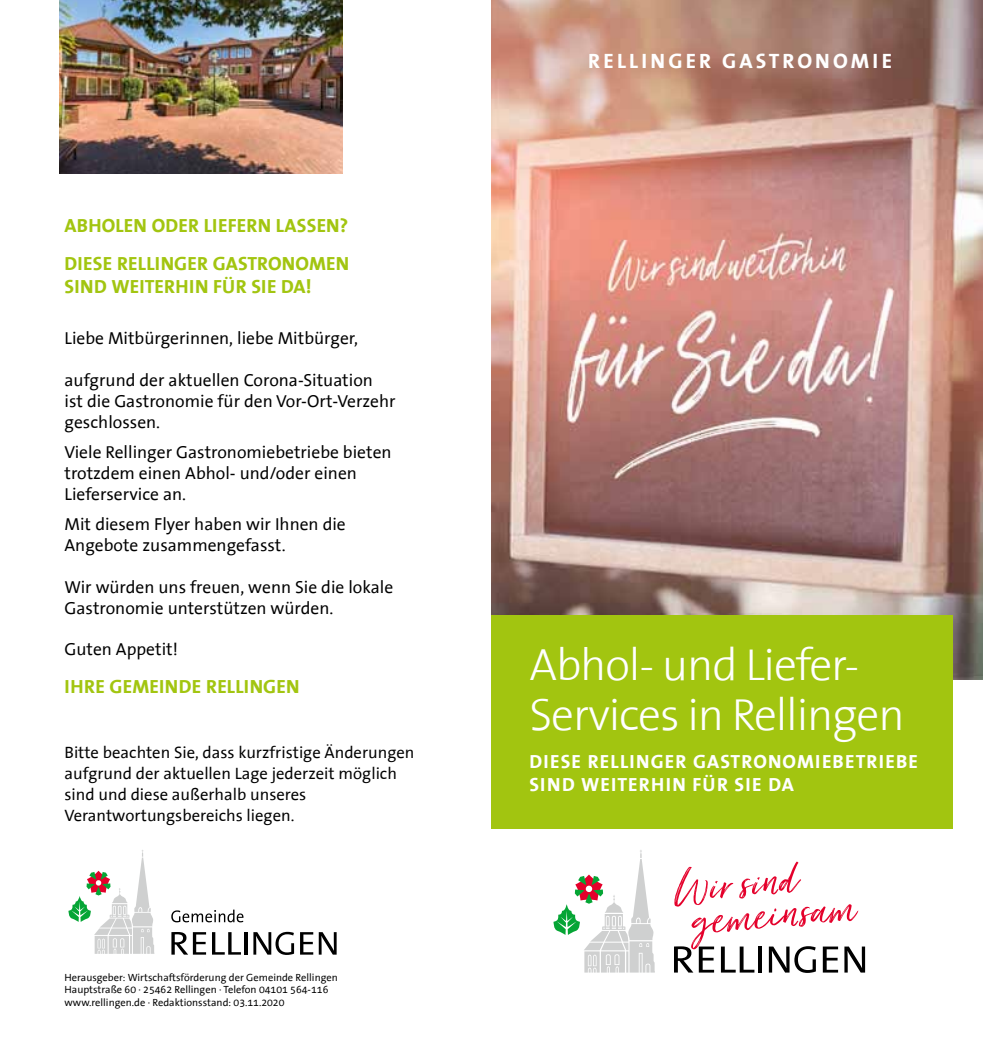
<style>
.page{position:relative;width:983px;height:1042px;background:#fff}
.page>*{position:absolute;margin:0;border:0;box-sizing:border-box;transform-origin:0 0}
.t1{font:49px "Just Lovely Slanted Wide";color:#e4002b}
.t2{font:300 45.5px/50.8px "The Sans";letter-spacing:-.025em;color:#fff}
.t3{font:700 21px "The Sans Office";letter-spacing:.15em;color:#fff}
.t4{font:700 19.25px/38px "The Sans Office";letter-spacing:.01em;color:#a2c510}
.t5{font:700 19.25px/22.8px "The Sans Office";letter-spacing:.06em;color:#fff}
.t6{font:17.5px/21px "The Sans Office";color:#000}
.t7{font:16.62px/21px "The Sans Office";color:#000}
.t8{font:10.5px/12.6px "The Sans Office";color:#000}
</style>
<div class="page">
<img style="left:491px;top:0;width:491px;height:679px">
<div style="left:491px;top:615px;width:461px;height:213px;background:#a2c510"></div>
<svg style="left:553px;top:850px;width:102px;height:122px"></svg>
<svg style="left:674px;top:946px;width:40px;height:26px"></svg>
<svg style="left:720px;top:946px;width:34px;height:26px"></svg>
<hr style="left:758px;top:946px;width:3px;height:26px;background:#000">
<svg style="left:768px;top:946px;width:47px;height:27px"></svg>
<svg style="left:822px;top:946px;width:15px;height:26px"></svg>
<svg style="left:844px;top:946px;width:20px;height:26px"></svg>
<svg style="left:68px;top:850px;width:86px;height:104px"></svg>
<svg style="left:171px;top:909px;width:72px;height:13px"></svg>
<svg style="left:171px;top:932px;width:35px;height:22px"></svg>
<svg style="left:212px;top:932px;width:29px;height:22px"></svg>
<hr style="left:244px;top:932px;width:3px;height:22px;background:#000">
<svg style="left:253px;top:932px;width:41px;height:23px"></svg>
<svg style="left:300px;top:932px;width:13px;height:22px"></svg>
<svg style="left:319px;top:932px;width:17px;height:22px"></svg>
<img style="left:60px;top:0;width:282px;height:174px">
<p class="t4" style="left:64px;top:207px;width:286px">ABHOLEN ODER LIEFERN LASSEN?<br>DIESE RELLINGER GASTRONOMEN</p>
<p class="t4" style="left:64px;top:269px;width:249px">SIND WEITERHIN FÜR SIE DA!</p>
<p class="t6" style="left:64px;top:329px;width:295px">Liebe Mitbürgerinnen, liebe Mitbürger,</p>
<p class="t6" style="left:64px;top:371px;width:332px">aufgrund der aktuellen Corona-Situation ist die Gastronomie für den Vor-Ort-Verzehr geschlossen.</p>
<p class="t6" style="left:64px;top:442px;width:328px">Viele Rellinger Gastronomiebetriebe bieten trotzdem einen Abhol- und/oder einen<br>Lieferservice an.</p>
<p class="t6" style="left:64px;top:514px;width:283px">Mit diesem Flyer haben wir Ihnen die<br>Angebote zusammengefasst.</p>
<p class="t6" style="left:64px;top:577px;width:330px">Wir würden uns freuen, wenn Sie die lokale<br>Gastronomie unterstützen würden.</p>
<p class="t6" style="left:64px;top:639px;width:115px">Guten Appetit!</p>
<p class="t4" style="left:64px;top:668px;width:236px">IHRE GEMEINDE RELLINGEN</p>
<p class="t7" style="left:64px;top:743px;width:351px">Bitte beachten Sie, dass kurzfristige Änderungen aufgrund der aktuellen Lage jederzeit möglich sind und diese außerhalb unseres Verantwortungsbereichs liegen.</p>
<p class="t8" style="left:64px;top:971px;width:275px">Herausgeber: Wirtschaftsförderung der Gemeinde Rellingen<br>Hauptstraße 60 · 25462 Rellingen · Telefon 04101 564-116 www.rellingen.de · Redaktionsstand: 03.11.2020</p>
<p class="t3" style="left:588px;top:50px;width:305px">RELLINGER GASTRONOMIE</p>
<h2 class="t2" style="left:529px;top:637px;width:377px">Abhol- und Liefer-<br>Services in Rellingen</h2>
<p class="t5" style="left:529px;top:750px;width:390px">DIESE RELLINGER GASTRONOMIEBETRIEBE<br>SIND WEITERHIN FÜR SIE DA</p>
<h1 class="t1" style="left:671px;top:861px;width:124px;rotate:-5deg">Wir sind</h1>
<h1 class="t1" style="left:687px;top:893px;width:167px;rotate:-5deg">gemeinsam</h1>
</div>
